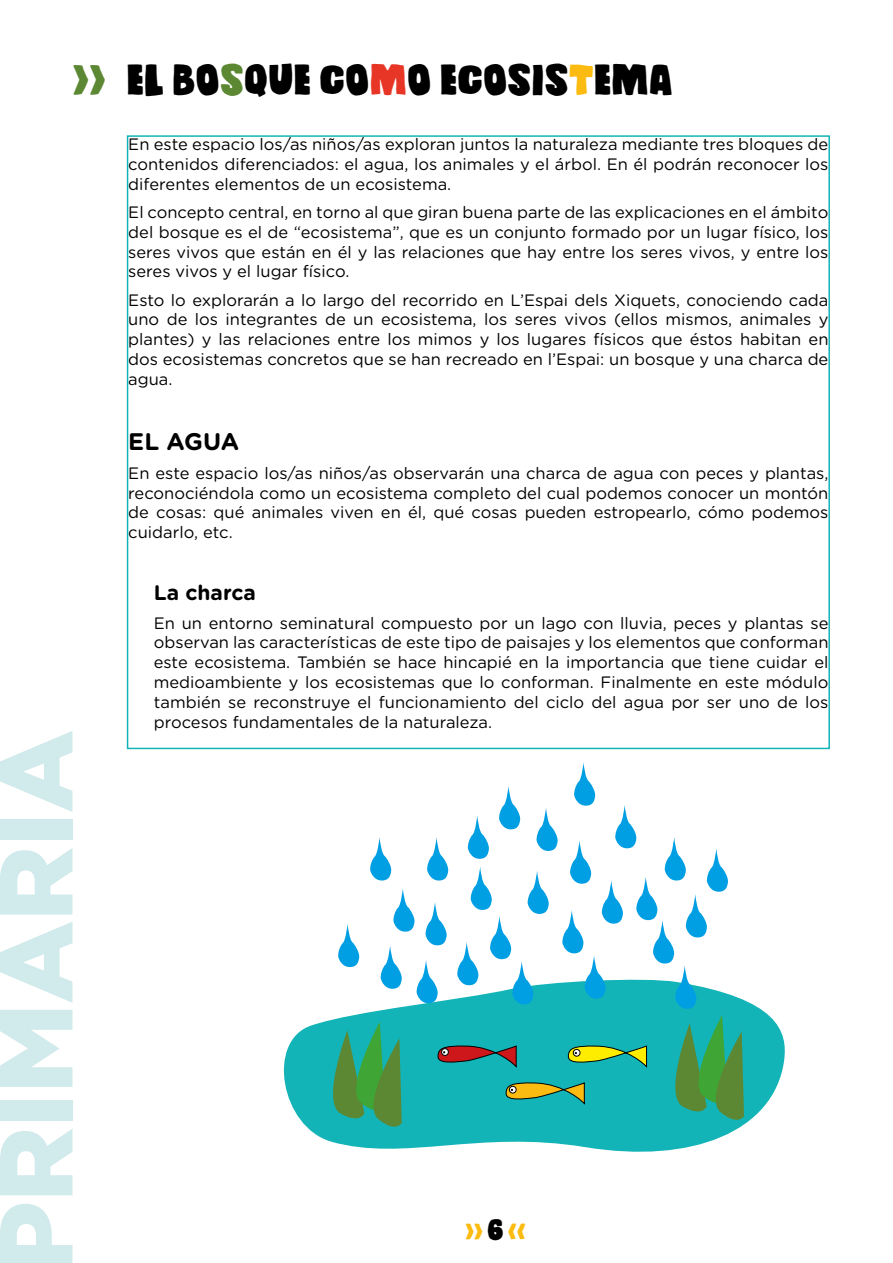
<style>
.page{position:relative;width:893px;height:1263px;background:#fff}
.page>*{position:absolute;margin:0;border:0;box-sizing:border-box;transform-origin:0 0}
.t1{font:900 103.65px "Gotham";color:#d1eaeb}
.t2{font:39.6px "Daddyinspace DEMO";color:#000}
.t3{font:700 24px "Gotham Rounded";letter-spacing:-.01em;color:#000}
.t4{font:700 21px "Gotham Rounded";color:#000}
.t5{font:21px "Daddyinspace DEMO";color:#fbbb10}
.t6{font:16.5px/19.8px "Gotham Rounded";color:#000;text-align:justify}
.s1{color:#5c8834}
.s2{color:#e73626}
.s3{color:#fbbb10}
.s4{font-size:27px;color:#000}
</style>
<div class="page">
<svg style="left:283px;top:994px;width:502px;height:158px;fill:#13b4b8"></svg>
<svg style="left:380px;top:946px;width:22px;height:43px"></svg>
<svg style="left:338px;top:924px;width:22px;height:43px"></svg>
<svg style="left:427px;top:837px;width:22px;height:43px"></svg>
<svg style="left:393px;top:888px;width:22px;height:44px"></svg>
<svg style="left:370px;top:837px;width:22px;height:43px"></svg>
<svg style="left:416px;top:960px;width:22px;height:43px"></svg>
<svg style="left:425px;top:902px;width:22px;height:43px"></svg>
<svg style="left:457px;top:762px;width:271px;height:247px"></svg>
<svg style="left:320px;top:1022px;width:82px;height:111px;background:#32a277"></svg>
<svg style="left:663px;top:1015px;width:81px;height:112px;background:#32a277"></svg>
<svg style="left:437px;top:1045px;width:80px;height:22px;background:#5e5f62"></svg>
<svg style="left:505px;top:1082px;width:80px;height:22px;background:#71a15e"></svg>
<svg style="left:568px;top:1045px;width:79px;height:22px;background:#73b556"></svg>
<h2 class="t2" style="left:72px;top:52px;width:602px"><span class="s1">&gt;&gt;</span> EL BO<span class="s1">S</span>QUE CO<span class="s2">M</span>O ECOSIS<span class="s3">T</span>EMA</h2>
<p class="t6" style="left:128px;top:134px;width:702px">En este espacio los/as niños/as exploran juntos la naturaleza mediante tres bloques de contenidos diferenciados: el agua, los animales y el árbol. En él podrán reconocer los diferentes elementos de un ecosistema.</p>
<p class="t6" style="left:128px;top:201px;width:702px">El concepto central, en torno al que giran buena parte de las explicaciones en el ámbito del bosque es el de “ecosistema”, que es un conjunto formado por un lugar físico, los seres vivos que están en él y las relaciones que hay entre los seres vivos, y entre los seres vivos y el lugar físico.</p>
<p class="t6" style="left:128px;top:289px;width:702px">Esto lo explorarán a lo largo del recorrido en L’Espai dels Xiquets, conociendo cada uno de los integrantes de un ecosistema, los seres vivos (ellos mismos, animales y plantes) y las relaciones entre los mimos y los lugares físicos que éstos habitan en dos ecosistemas concretos que se han recreado en l’Espai: un bosque y una charca de agua.</p>
<h1 class="t1" style="left:-24px;top:1271px;width:543px;rotate:-90deg">PRIMARIA</h1>
<h3 class="t3" style="left:128px;top:424px;width:112px">EL AGUA</h3>
<p class="t6" style="left:128px;top:462px;width:702px">En este espacio los/as niños/as observarán una charca de agua con peces y plantas, reconociéndola como un ecosistema completo del cual podemos conocer un montón de cosas: qué animales viven en él, qué cosas pueden estropearlo, cómo podemos cuidarlo, etc.</p>
<p class="t4" style="left:154px;top:577px;width:104px">La charca</p>
<p class="t6" style="left:154px;top:612px;width:676px">En un entorno seminatural compuesto por un lago con lluvia, peces y plantas se observan las características de este tipo de paisajes y los elementos que conforman este ecosistema. También se hace hincapié en la importancia que tiene cuidar el medioambiente y los ecosistemas que lo conforman. Finalmente en este módulo también se reconstruye el funcionamiento del ciclo del agua por ser uno de los procesos fundamentales de la naturaleza.</p>
<p class="t5" style="left:465px;top:1217px;width:62px">&gt;&gt;<span class="s4">6</span>&lt;&lt;</p>
</div>
